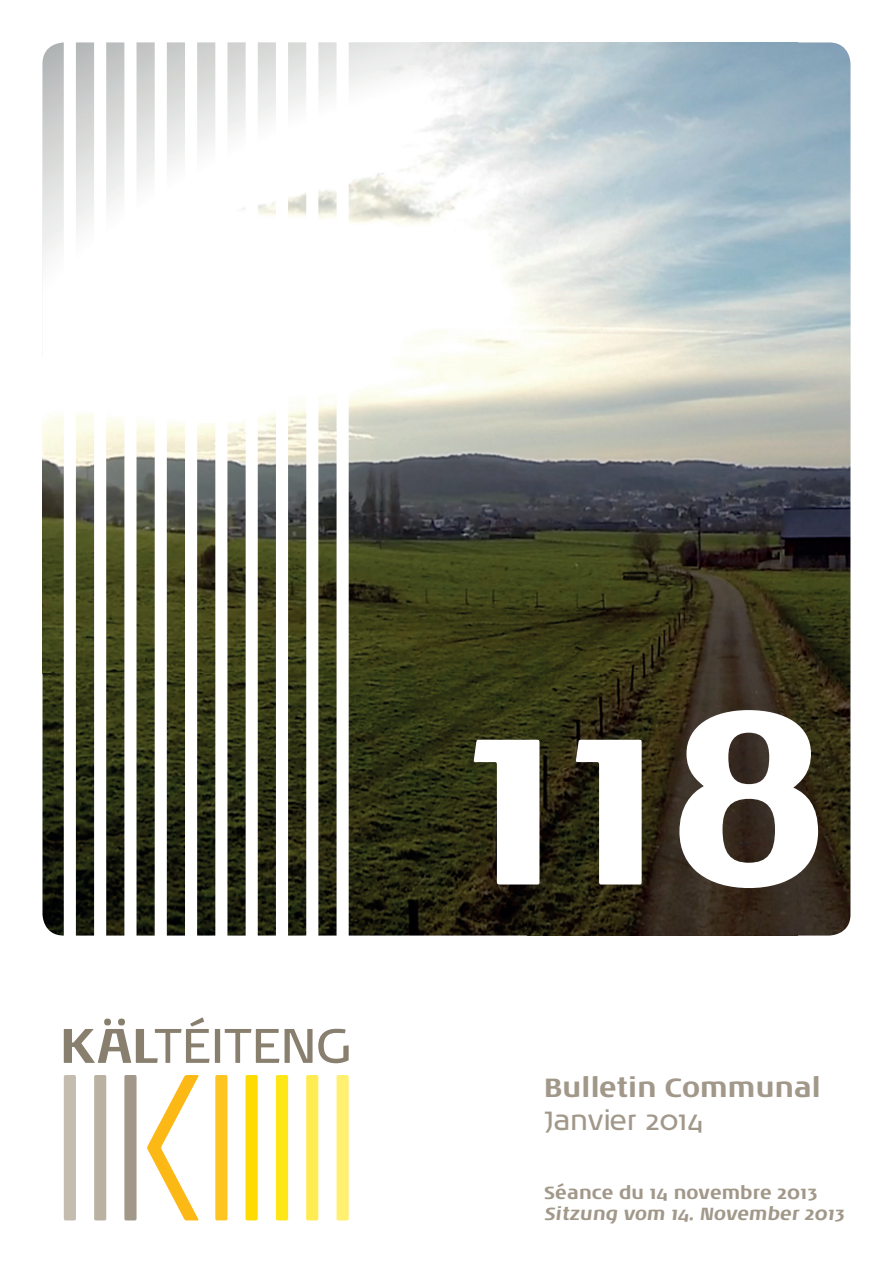
<style>
.page{position:relative;width:893px;height:1263px;background:#fff}
.page>*{position:absolute;margin:0;border:0;box-sizing:border-box;transform-origin:0 0}
.t1{font:700 253.5px "Noa LT Pro";color:#fff}
.t2{font:700 27px "Noa LT Pro";letter-spacing:.005em;color:#a1988a}
.t3{font:27px "Noa LT Pro";color:#a1988a}
.t4{font:italic 700 18px "Noa LT Pro";color:#a1988a}
.t5{font:700 18px "Noa LT Pro";color:#a1988a}
</style>
<div class="page">
<img style="left:43px;top:43px;width:807px;height:892px">
<div style="left:64px;top:1075px;width:12px;height:145px;background:#c5bcb0;border-radius:2px"></div>
<div style="left:94px;top:1075px;width:12px;height:145px;background:#bbb1a3;border-radius:2px"></div>
<div style="left:124px;top:1075px;width:13px;height:145px;background:#a1988a;border-radius:2px"></div>
<div style="left:337px;top:1075px;width:12px;height:145px;background:#fff06f;border-radius:2px"></div>
<div style="left:306px;top:1075px;width:12px;height:145px;background:#ffeb52;border-radius:2px"></div>
<div style="left:246px;top:1075px;width:12px;height:145px;background:#ffdc01;border-radius:2px"></div>
<div style="left:276px;top:1075px;width:12px;height:145px;background:#ffe616;border-radius:2px"></div>
<div style="left:215px;top:1075px;width:12px;height:145px;background:#fec422;border-radius:2px"></div>
<svg style="left:64px;top:1017px;width:285px;height:46px"></svg>
<svg style="left:147px;top:1075px;width:52px;height:145px"></svg>
<svg style="left:64px;top:43px;width:12px;height:893px"></svg>
<svg style="left:94px;top:43px;width:12px;height:893px"></svg>
<svg style="left:124px;top:42px;width:13px;height:894px"></svg>
<svg style="left:155px;top:43px;width:12px;height:893px"></svg>
<svg style="left:185px;top:43px;width:12px;height:892px"></svg>
<svg style="left:215px;top:42px;width:12px;height:894px"></svg>
<svg style="left:246px;top:43px;width:12px;height:893px"></svg>
<svg style="left:276px;top:43px;width:12px;height:892px"></svg>
<svg style="left:306px;top:43px;width:12px;height:893px"></svg>
<svg style="left:337px;top:43px;width:12px;height:893px"></svg>
<h1 class="t1" style="left:463px;top:602px;width:369px">118</h1>
<h2 class="t2" style="left:544px;top:1067px;width:278px">Bulletin Communal</h2>
<h2 class="t3" style="left:544px;top:1102px;width:161px">Janvier 2014</h2>
<p class="t5" style="left:544px;top:1179px;width:275px">Séance du 14 novembre 2013</p>
<p class="t4" style="left:544px;top:1200px;width:302px">Sitzung vom 14. November 2013</p>
</div>
